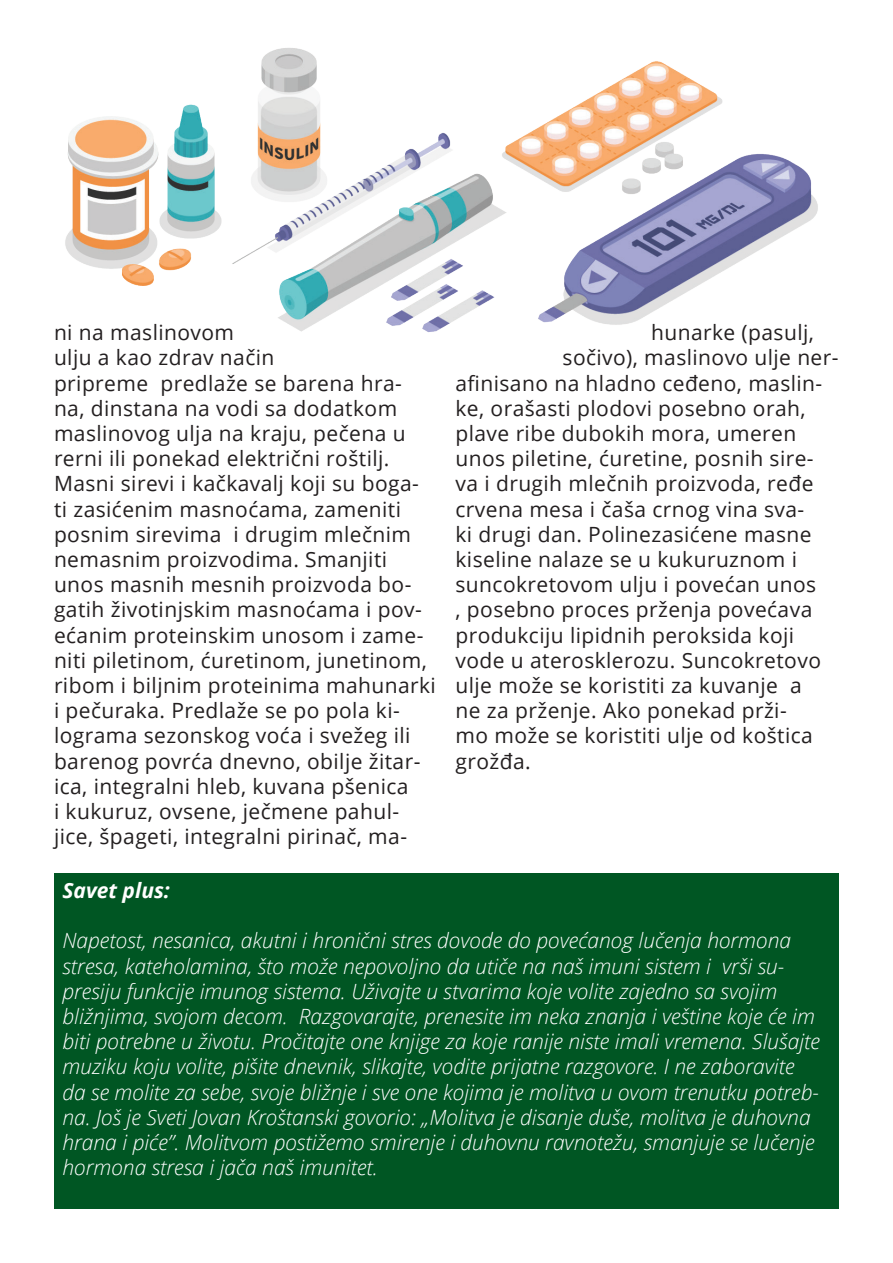
<style>
.page{position:relative;width:893px;height:1263px;background:#fff}
.page>*{position:absolute;margin:0;border:0;box-sizing:border-box;transform-origin:0 0}
.t1{font:21px/25.2px "Open Sans";letter-spacing:.02em;color:#231f20}
.t2{font:italic 300 21px/25.2px "Open Sans";color:#fff}
.t3{font:italic 700 21px "Open Sans";color:#fff}
</style>
<div class="page">
<div style="left:54px;top:873px;width:785px;height:336px;background:#005623"></div>
<img style="left:65px;top:48px;width:753px;height:284px">
<p class="t1" style="left:54px;top:319px;width:383px">ni na maslinovom<br>ulju a kao zdrav način<br>pripreme predlaže se barena hra&shy;na, dinstana na vodi sa dodatkom maslinovog ulja na kraju, pečena u rerni ili ponekad električni roštilj.<br>Masni sirevi i kačkavalj koji su boga&shy;ti zasićenim masnoćama, zameniti posnim sirevima i drugim mlečnim nemasnim proizvodima. Smanjiti unos masnih mesnih proizvoda bo&shy;gatih životinjskim masnoćama i pov&shy;ećanim proteinskim unosom i zame&shy;niti piletinom, ćuretinom, junetinom, ribom i biljnim proteinima mahunarki i pečuraka. Predlaže se po pola ki&shy;lograma sezonskog voća i svežeg ili barenog povrća dnevno, obilje žitar&shy;ica, integralni hleb, kuvana pšenica<br>i kukuruz, ovsene, ječmene pahul&shy;jice, špageti, integralni pirinač, ma-</p>
<p class="t1" style="left:651px;top:319px;width:164px">hunarke (pasulj,</p>
<p class="t1" style="left:563px;top:345px;width:278px">sočivo), maslinovo ulje ner-</p>
<p class="t1" style="left:455px;top:370px;width:368px">afinisano na hladno ceđeno, maslin-</p>
<p class="t1" style="left:455px;top:395px;width:352px">ke, orašasti plodovi posebno orah,</p>
<p class="t1" style="left:455px;top:420px;width:342px">plave ribe dubokih mora, umeren</p>
<p class="t1" style="left:455px;top:445px;width:360px">unos piletine, ćuretine, posnih sire-</p>
<p class="t1" style="left:455px;top:471px;width:360px">va i drugih mlečnih proizvoda, ređe</p>
<p class="t1" style="left:455px;top:496px;width:350px">crvena mesa i čaša crnog vina sva-</p>
<p class="t1" style="left:455px;top:521px;width:358px">ki drugi dan. Polinezasićene masne</p>
<p class="t1" style="left:455px;top:546px;width:343px">kiseline nalaze se u kukuruznom i</p>
<p class="t1" style="left:455px;top:571px;width:362px">suncokretovom ulju i povećan unos</p>
<p class="t1" style="left:455px;top:597px;width:358px">, posebno proces prženja povećava</p>
<p class="t1" style="left:455px;top:622px;width:340px">produkciju lipidnih peroksida koji</p>
<p class="t1" style="left:455px;top:647px;width:367px">vode u aterosklerozu. Suncokretovo</p>
<p class="t1" style="left:455px;top:672px;width:348px">ulje može se koristiti za kuvanje a</p>
<p class="t1" style="left:455px;top:697px;width:333px">ne za prženje. Ako ponekad prži-</p>
<p class="t1" style="left:455px;top:723px;width:359px">mo može se koristiti ulje od koštica</p>
<p class="t1" style="left:455px;top:748px;width:77px">grožđa.</p>
<p class="t3" style="left:63px;top:875px;width:109px">Savet plus:</p>
<p class="t2" style="left:63px;top:927px;width:759px">Napetost, nesanica, akutni i hronični stres dovode do povećanog lučenja hormona stresa, kateholamina, što može nepovoljno da utiče na naš imuni sistem i vrši su&shy;presiju funkcije imunog sistema. Uživajte u stvarima koje volite zajedno sa svojim bližnjima, svojom decom. Razgovarajte, prenesite im neka znanja i veštine koje će im biti potrebne u životu. Pročitajte one knjige za koje ranije niste imali vremena. Slušajte muziku koju volite, pišite dnevnik, slikajte, vodite prijatne razgovore. I ne zaboravite da se molite za sebe, svoje bližnje i sve one kojima je molitva u ovom trenutku potreb&shy;na. Još je Sveti Jovan Kroštanski govorio: „Molitva je disanje duše, molitva je duhovna hrana i piće”. Molitvom postižemo smirenje i duhovnu ravnotežu, smanjuje se lučenje hormona stresa i jača naš imunitet.</p>
</div>
